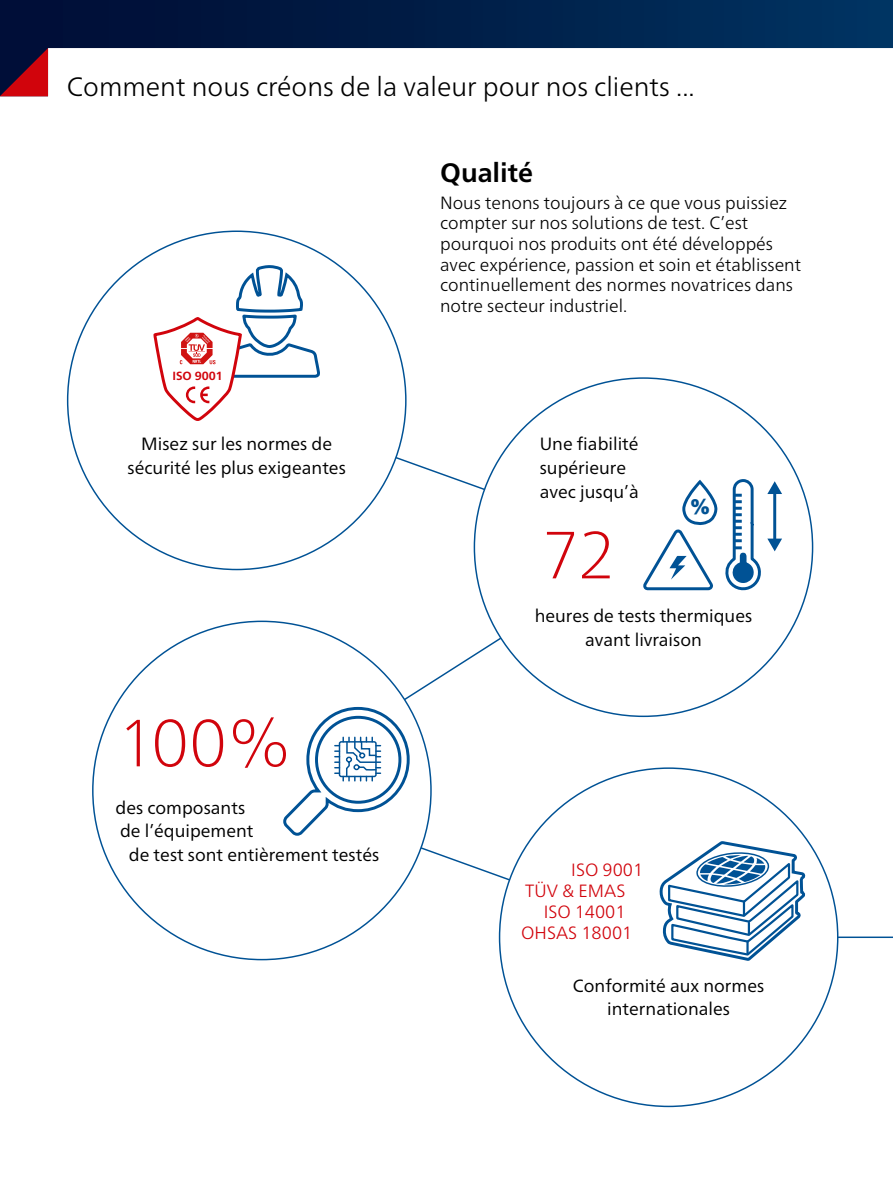
<style>
.page{position:relative;width:893px;height:1191px;background:#fff}
.page>*{position:absolute;margin:0;border:0;box-sizing:border-box;transform-origin:0 0}
.t1{font:100 66.6px "Frutiger Neue LTW1 G";color:#d1040c}
.t2{font:300 26.7px "Frutiger Neue LTW1 G";color:#000}
.t3{font:700 26.7px "Frutiger Neue LTW1 G";color:#000}
.t4{font:20.7px "Frutiger Neue LTW1 G X Black";color:#005293}
.t5{font:300 17.7px/20.7px "Frutiger Neue LTW1 G";color:#000}
.t6{font:17.7px/23.7px "Frutiger Neue LTW1 G";color:#000;text-align:center}
.t7{font:300 17.7px/20.9px "Frutiger Neue LTW1 G";color:#d1040c}
.t8{font:700 11.85px "Frutiger Neue LTW1 G";color:#d1040c}
</style>
<div class="page">
<svg style="left:260px;top:548px;width:385px;height:240px"></svg>
<svg style="left:343px;top:788px;width:245px;height:151px"></svg>
<svg style="left:319px;top:398px;width:244px;height:150px"></svg>
<div style="left:68px;top:231px;width:338px;height:338px;background:#fff;border-radius:50%"></div>
<hr style="left:812px;top:936px;width:81px;height:2px;background:#005295">
<div style="left:500px;top:768px;width:338px;height:338px;background:#fff;border-radius:50%"></div>
<div style="left:93px;top:621px;width:338px;height:338px;background:#fff;border-radius:50%"></div>
<div style="left:474px;top:378px;width:339px;height:338px;background:#fff;border-radius:50%"></div>
<svg style="left:0;top:0;width:893px;height:96px"></svg>
<svg style="left:0;top:48px;width:48px;height:48px"></svg>
<svg style="left:660px;top:841px;width:145px;height:119px"></svg>
<svg style="left:643px;top:479px;width:139px;height:111px"></svg>
<svg style="left:153px;top:265px;width:167px;height:156px"></svg>
<svg style="left:283px;top:707px;width:127px;height:128px"></svg>
<p class="t2" style="left:67px;top:71px;width:629px">Comment nous créons de la valeur pour nos clients ...</p>
<p class="t8" style="left:172px;top:369px;width:52px">ISO 9001</p>
<p class="t6" style="left:128px;top:432px;width:220px">Misez sur les normes de sécurité les plus exigeantes</p>
<p class="t1" style="left:117px;top:695px;width:176px">100%</p>
<p class="t6" style="left:116px;top:795px;width:131px">des composants</p>
<p class="t6" style="left:120px;top:819px;width:135px">de l’équipement</p>
<p class="t6" style="left:129px;top:842px;width:252px">de test sont entièrement testés</p>
<p class="t3" style="left:440px;top:156px;width:95px">Qualité</p>
<p class="t5" style="left:440px;top:192px;width:362px">Nous tenons toujours à ce que vous puissiez compter sur nos solutions de test. C’est pourquoi nos produits ont été développés avec expérience, passion et soin et établissent continuellement des normes novatrices dans notre secteur industriel.</p>
<p class="t6" style="left:540px;top:432px;width:101px;text-align:left">Une fiabilité supérieure avec jusqu’à</p>
<p class="t1" style="left:542px;top:507px;width:75px">72</p>
<p class="t4" style="left:690px;top:490px;width:22px">%</p>
<p class="t6" style="left:535px;top:604px;width:219px">heures de tests thermiques avant livraison</p>
<p class="t7" style="left:571px;top:859px;width:74px">ISO 9001</p>
<p class="t7" style="left:521px;top:901px;width:113px;text-indent:23px">ISO 14001<br>OHSAS 18001</p>
<p class="t7" style="left:525px;top:880px;width:102px">TÜV &amp; EMAS</p>
<p class="t6" style="left:573px;top:973px;width:193px">Conformité aux normes internationales</p>
</div>
